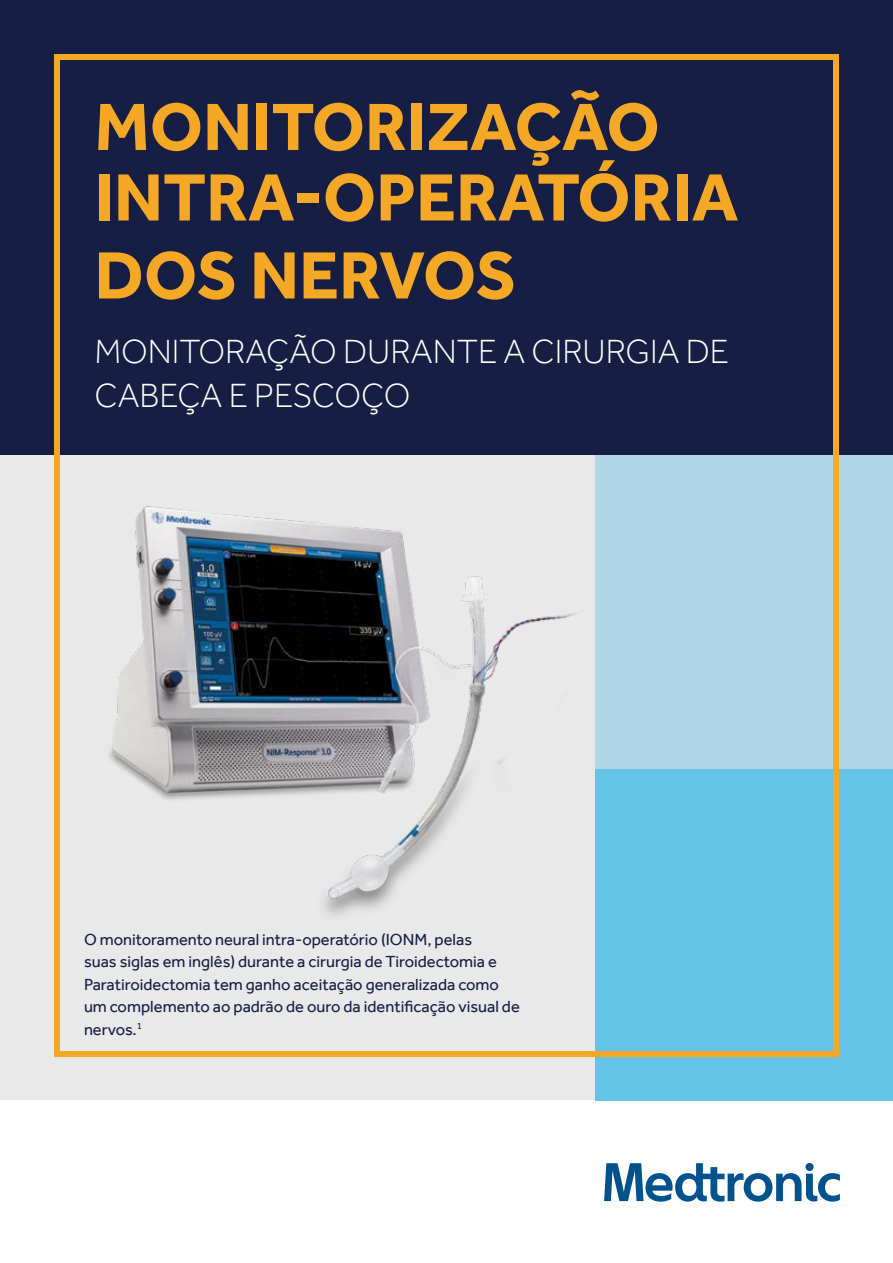
<style>
.page{position:relative;width:893px;height:1263px;background:#fff}
.page>*{position:absolute;margin:0;border:0;box-sizing:border-box;transform-origin:0 0}
.t1{font:700 69px/70.5px "Effra";color:#f5a826}
.t2{font:300 34.5px/43.5px "Effra";color:#fff}
.t3{font:16.5px/22.5px "Effra";color:#171e43}
</style>
<div class="page">
<div style="left:0;top:438px;width:620px;height:662px;background:#e9e9ea"></div>
<div style="left:595px;top:420px;width:298px;height:351px;background:#b1d6e7"></div>
<div style="left:0;top:0;width:893px;height:454px;background:#171e43"></div>
<div style="left:595px;top:769px;width:298px;height:331px;background:#64c3e6"></div>
<img style="left:109px;top:506px;width:467px;height:409px">
<svg style="left:604px;top:1163px;width:236px;height:39px"></svg>
<div style="left:54px;top:54px;width:785px;height:1003px;border:6px solid #f5a826"></div>
<h1 class="t1" style="left:94px;top:90px;width:645px">MONITORIZAÇÃO<br>INTRA-OPERATÓRIA</h1>
<h1 class="t1" style="left:94px;top:239px;width:423px">DOS NERVOS</h1>
<h2 class="t2" style="left:94px;top:329px;width:636px">MONITORAÇÃO DURANTE A CIRURGIA DE<br>CABEÇA E PESCOÇO</h2>
<p class="t3" style="left:84px;top:928px;width:437px">O monitoramento neural intra-operatório (IONM, pelas<br>suas siglas em inglês) durante a cirurgia de Tiroidectomia e Paratiroidectomia tem ganho aceitação generalizada como um complemento ao padrão de ouro da identificação visual de nervos.<sup>1</sup></p>
</div>
